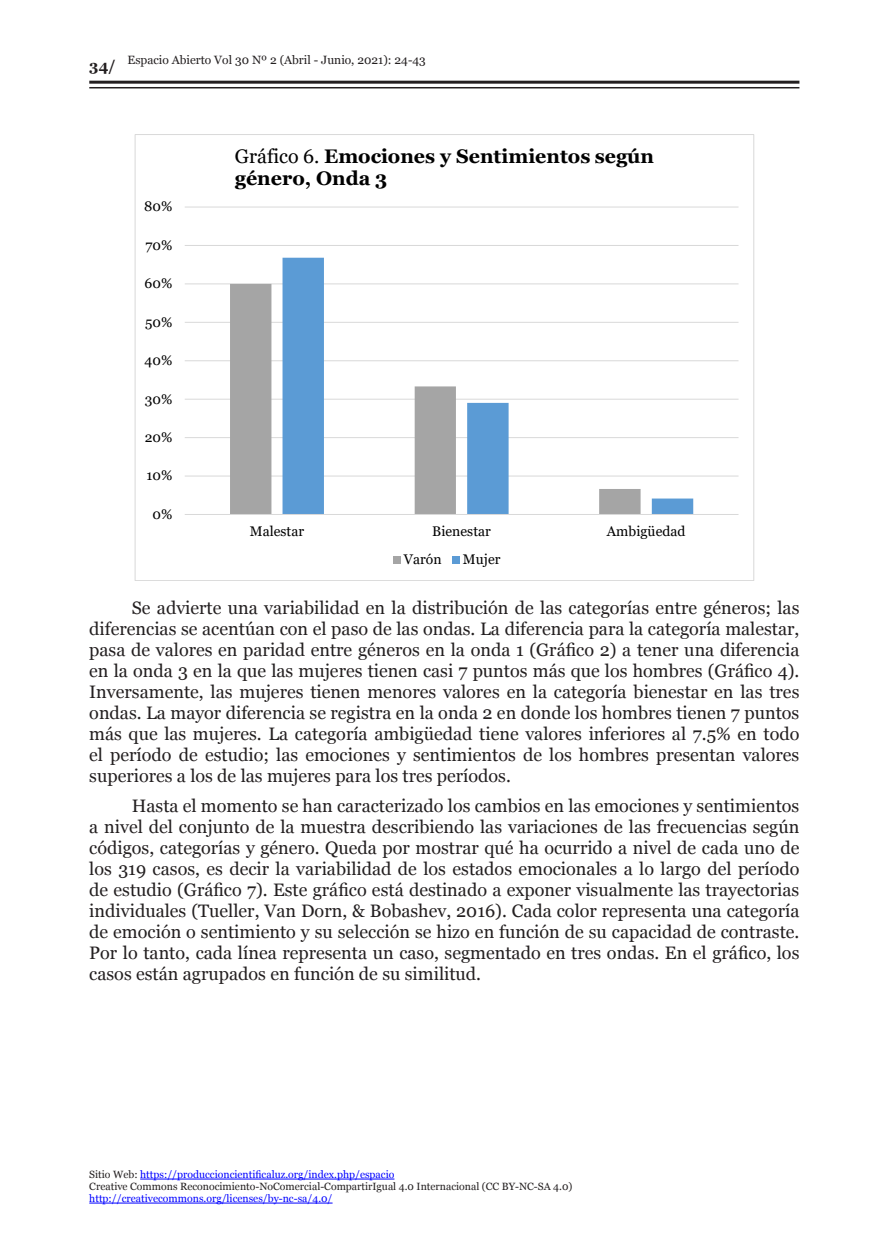
<style>
.page{position:relative;width:893px;height:1234px;background:#fff}
.page>*{position:absolute;margin:0;border:0;box-sizing:border-box;transform-origin:0 0}
.t1{font:700 19.65px/22.4px "Georgia";color:#000}
.t2{font:18px/21px "Georgia";color:#231f20;text-align:justify}
.t3{font:700 15px "Georgia";color:#231f20}
.t4{font:13.95px "Georgia";color:#000}
.t5{font:12px "Georgia";color:#231f20}
.t6{font:10.5px/12px "Georgia";color:#231f20}
.t7{font:10.5px "Georgia";color:#00f}
.s1{font-weight:400}
.s2{color:#00f}
</style>
<div class="page">
<hr style="left:89px;top:81px;width:710px;height:3px;background:#231f20">
<hr style="left:89px;top:87px;width:710px;height:1px;background:#231f20">
<hr style="left:140px;top:1178px;width:254px;height:1px;background:#00f">
<hr style="left:89px;top:1202px;width:244px;height:1px;background:#00f">
<hr style="left:185px;top:475px;width:553px;height:1px;background:#d9d9d9">
<hr style="left:185px;top:437px;width:553px;height:1px;background:#d9d9d9">
<hr style="left:185px;top:398px;width:553px;height:1px;background:#d9d9d9">
<hr style="left:185px;top:360px;width:553px;height:1px;background:#d9d9d9">
<hr style="left:185px;top:322px;width:553px;height:1px;background:#d9d9d9">
<hr style="left:185px;top:283px;width:553px;height:1px;background:#d9d9d9">
<hr style="left:185px;top:245px;width:553px;height:1px;background:#d9d9d9">
<hr style="left:185px;top:206px;width:553px;height:1px;background:#d9d9d9">
<svg style="left:230px;top:284px;width:53px;height:230px;fill:#a5a5a5"></svg>
<svg style="left:283px;top:258px;width:410px;height:256px"></svg>
<hr style="left:185px;top:514px;width:553px;height:1px;background:#d9d9d9">
<div style="left:394px;top:556px;width:7px;height:7px;background:#a5a5a5"></div>
<div style="left:453px;top:556px;width:7px;height:7px;background:#5b9bd5"></div>
<p class="t3" style="left:89px;top:56px;width:28px">34/</p>
<p class="t5" style="left:128px;top:53px;width:300px">Espacio Abierto Vol 30 Nº 2 (Abril - Junio, 2021): 24-43</p>
<p class="t4" style="left:144px;top:198px;width:30px">80%</p>
<p class="t4" style="left:145px;top:236px;width:28px">70%</p>
<p class="t4" style="left:145px;top:275px;width:29px">60%</p>
<p class="t4" style="left:145px;top:313px;width:29px">50%</p>
<p class="t4" style="left:145px;top:352px;width:29px">40%</p>
<p class="t4" style="left:145px;top:390px;width:29px">30%</p>
<p class="t4" style="left:145px;top:428px;width:29px">20%</p>
<p class="t4" style="left:146px;top:467px;width:27px">10%</p>
<p class="t4" style="left:152px;top:505px;width:21px">0%</p>
<p class="t1" style="left:235px;top:145px;width:421px"><span class="s1">Gráfico 6.</span> Emociones y Sentimientos según género, Onda 3</p>
<p class="t4" style="left:250px;top:522px;width:56px">Malestar</p>
<p class="t4" style="left:432px;top:522px;width:60px">Bienestar</p>
<p class="t4" style="left:607px;top:522px;width:80px">Ambigüedad</p>
<p class="t4" style="left:404px;top:551px;width:39px">Varón</p>
<p class="t4" style="left:463px;top:551px;width:39px">Mujer</p>
<p class="t2" style="left:89px;top:597px;width:712px;text-indent:43px">Se advierte una variabilidad en la distribución de las categorías entre géneros; las diferencias se acentúan con el paso de las ondas. La diferencia para la categoría malestar, pasa de valores en paridad entre géneros en la onda 1 (Gráfico 2) a tener una diferencia en la onda 3 en la que las mujeres tienen casi 7 puntos más que los hombres (Gráfico 4).<br>Inversamente, las mujeres tienen menores valores en la categoría bienestar en las tres ondas. La mayor diferencia se registra en la onda 2 en donde los hombres tienen 7 puntos más que las mujeres. La categoría ambigüedad tiene valores inferiores al 7.5% en todo el período de estudio; las emociones y sentimientos de los hombres presentan valores superiores a los de las mujeres para los tres períodos.</p>
<p class="t2" style="left:89px;top:795px;width:712px;text-indent:43px">Hasta el momento se han caracterizado los cambios en las emociones y sentimientos a nivel del conjunto de la muestra describiendo las variaciones de las frecuencias según códigos, categorías y género. Queda por mostrar qué ha ocurrido a nivel de cada uno de los 319 casos, es decir la variabilidad de los estados emocionales a lo largo del período de estudio (Gráfico 7). Este gráfico está destinado a exponer visualmente las trayectorias individuales (Tueller, Van Dorn, &amp; Bobashev, 2016). Cada color representa una categoría de emoción o sentimiento y su selección se hizo en función de su capacidad de contraste.<br>Por lo tanto, cada línea representa un caso, segmentado en tres ondas. En el gráfico, los casos están agrupados en función de su similitud.</p>
<p class="t6" style="left:89px;top:1168px;width:485px">Sitio Web: <span class="s2">https://produccioncientificaluz.org/index.php/espacio<br></span>Creative Commons Reconocimiento-NoComercial-CompartirIgual 4.0 Internacional (CC BY-NC-SA 4.0)</p>
<p class="t7" style="left:89px;top:1191px;width:245px">http://creativecommons.org/licenses/by-nc-sa/4.0/</p>
</div>
